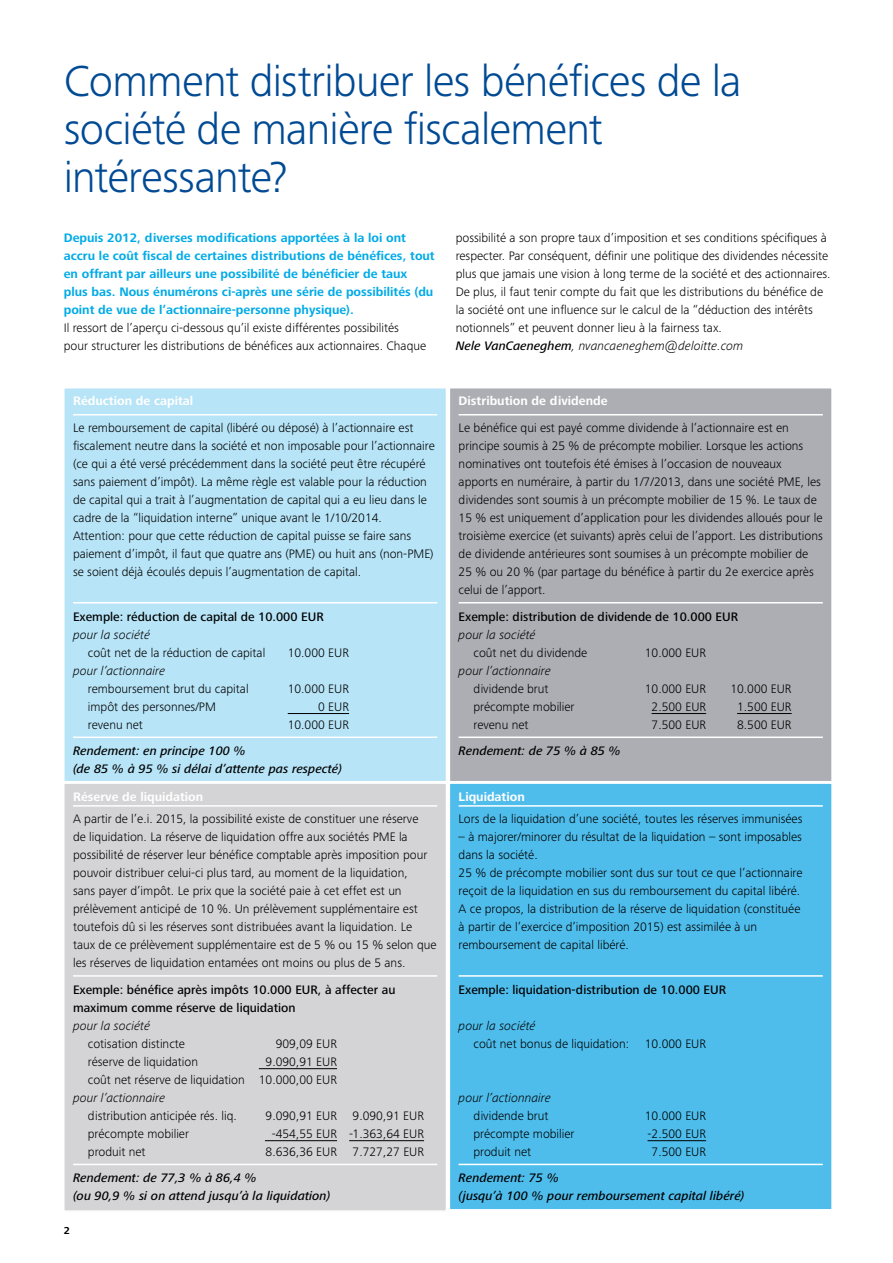
<style>
.page{position:relative;width:893px;height:1263px;background:#fff}
.page>*{position:absolute;margin:0;border:0;box-sizing:border-box;transform-origin:0 0}
.t1{font:300 45px/48px "Frutiger Next Pro";letter-spacing:-.015em;color:#004a94}
.t2{font:300 12.75px/18px "Frutiger Next Pro";color:#000}
.t3{font:700 12.75px/18px "Frutiger Next Pro";color:#00aae7}
.t4{font:500 12.75px/18px "Frutiger Next Pro";color:#000}
.t5{font:italic 500 12.75px/18px "Frutiger Next Pro";color:#000}
.t6{font:italic 300 12.75px "Frutiger Next Pro";color:#000}
.t7{font:700 12.75px "Frutiger Next Pro";color:#fff}
.t8{font:700 10.5px "Frutiger Next Pro";color:#000}
.s1{font-weight:500;font-style:italic}
.s2{font-style:italic}
</style>
<div class="page">
<div style="left:64px;top:388px;width:382px;height:394px;background:#b7e4f7"></div>
<hr style="left:73px;top:414px;width:364px;height:1px;background:#fff">
<hr style="left:73px;top:602px;width:364px;height:1px;background:#fff">
<hr style="left:288px;top:713px;width:61px;height:1px;background:#000">
<hr style="left:73px;top:736px;width:364px;height:2px;background:#fff">
<div style="left:63px;top:387px;width:384px;height:395px;border:2px solid #fff"></div>
<div style="left:64px;top:783px;width:382px;height:428px;background:#d4d4d6"></div>
<hr style="left:73px;top:805px;width:364px;height:2px;background:#fff">
<hr style="left:73px;top:975px;width:364px;height:2px;background:#fff">
<hr style="left:259px;top:1068px;width:78px;height:1px;background:#000">
<hr style="left:265px;top:1140px;width:72px;height:1px;background:#000">
<hr style="left:349px;top:1140px;width:75px;height:1px;background:#000">
<hr style="left:73px;top:1164px;width:364px;height:1px;background:#fff">
<div style="left:63px;top:782px;width:384px;height:430px;border:2px solid #fff"></div>
<div style="left:449px;top:388px;width:383px;height:394px;background:#acaeb3"></div>
<hr style="left:459px;top:414px;width:364px;height:1px;background:#fff">
<hr style="left:459px;top:602px;width:364px;height:1px;background:#fff">
<hr style="left:652px;top:713px;width:54px;height:1px;background:#000">
<hr style="left:737px;top:713px;width:55px;height:1px;background:#000">
<hr style="left:459px;top:736px;width:364px;height:2px;background:#fff">
<div style="left:449px;top:387px;width:384px;height:395px;border:2px solid #fff"></div>
<div style="left:449px;top:783px;width:383px;height:427px;background:#4fbdec"></div>
<hr style="left:459px;top:805px;width:364px;height:2px;background:#fff">
<hr style="left:459px;top:975px;width:364px;height:2px;background:#fff">
<hr style="left:647px;top:1140px;width:59px;height:1px;background:#000">
<hr style="left:459px;top:1164px;width:364px;height:1px;background:#fff">
<div style="left:449px;top:782px;width:384px;height:428px;border:2px solid #fff"></div>
<h1 class="t1" style="left:64px;top:57px;width:679px">Comment distribuer les bénéfices de la société de manière fiscalement intéressante?</h1>
<p class="t3" style="left:64px;top:229px;width:372px">Depuis 2012, diverses modifications apportées à la loi ont accru le coût fiscal de certaines distributions de bénéfices, tout en offrant par ailleurs une possibilité de bénéficier de taux<br>plus bas. Nous énumérons ci-après une série de possibilités (du point de vue de l’actionnaire-personne physique).</p>
<p class="t2" style="left:64px;top:319px;width:364px">Il ressort de l’aperçu ci-dessous qu’il existe différentes possibilités pour structurer les distributions de bénéfices aux actionnaires. Chaque</p>
<p class="t7" style="left:73px;top:394px;width:122px">Réduction de capital</p>
<p class="t2" style="left:73px;top:419px;width:363px">Le remboursement de capital (libéré ou déposé) à l’actionnaire est fiscalement neutre dans la société et non imposable pour l’actionnaire (ce qui a été versé précédemment dans la société peut être récupéré sans paiement d’impôt). La même règle est valable pour la réduction de capital qui a trait à l’augmentation de capital qui a eu lieu dans le cadre de la “liquidation interne” unique avant le 1/10/2014.<br>Attention: pour que cette réduction de capital puisse se faire sans paiement d’impôt, il faut que quatre ans (PME) ou huit ans (non-PME) se soient déjà écoulés depuis l’augmentation de capital.</p>
<p class="t4" style="left:73px;top:607px;width:252px">Exemple: réduction de capital de 10.000 EUR</p>
<p class="t6" style="left:73px;top:627px;width:79px">pour la société</p>
<p class="t2" style="left:88px;top:643px;width:179px">coût net de la réduction de capital</p>
<p class="t2" style="left:288px;top:643px;width:63px">10.000 EUR</p>
<p class="t6" style="left:73px;top:663px;width:94px">pour l’actionnaire</p>
<p class="t2" style="left:88px;top:679px;width:162px">remboursement brut du capital</p>
<p class="t2" style="left:288px;top:679px;width:63px">10.000 EUR</p>
<p class="t2" style="left:88px;top:697px;width:130px">impôt des personnes/PM</p>
<p class="t2" style="left:318px;top:697px;width:32px">0 EUR</p>
<p class="t2" style="left:88px;top:715px;width:57px">revenu net</p>
<p class="t2" style="left:288px;top:715px;width:63px">10.000 EUR</p>
<p class="t5" style="left:73px;top:742px;width:270px">Rendement: en principe 100 %<br>(de 85 % à 95 % si délai d’attente pas respecté)</p>
<p class="t7" style="left:73px;top:789px;width:132px">Réserve de liquidation</p>
<p class="t2" style="left:73px;top:810px;width:365px">A partir de l’e.i. 2015, la possibilité existe de constituer une réserve<br>de liquidation. La réserve de liquidation offre aux sociétés PME la possibilité de réserver leur bénéfice comptable après imposition pour pouvoir distribuer celui-ci plus tard, au moment de la liquidation,<br>sans payer d’impôt. Le prix que la société paie à cet effet est un prélèvement anticipé de 10 %. Un prélèvement supplémentaire est toutefois dû si les réserves sont distribuées avant la liquidation. Le taux de ce prélèvement supplémentaire est de 5 % ou 15 % selon que les réserves de liquidation entamées ont moins ou plus de 5 ans.</p>
<p class="t4" style="left:73px;top:980px;width:324px">Exemple: bénéfice après impôts 10.000 EUR, à affecter au maximum comme réserve de liquidation</p>
<p class="t6" style="left:73px;top:1018px;width:79px">pour la société</p>
<p class="t2" style="left:88px;top:1034px;width:99px">cotisation distincte</p>
<p class="t2" style="left:276px;top:1034px;width:63px">909,09 EUR</p>
<p class="t2" style="left:88px;top:1052px;width:112px">réserve de liquidation</p>
<p class="t2" style="left:88px;top:1052px;width:251px;text-align:right">9.090,91 EUR<br>coût net réserve de liquidation 10.000,00 EUR</p>
<p class="t6" style="left:73px;top:1090px;width:94px">pour l’actionnaire</p>
<p class="t2" style="left:88px;top:1106px;width:150px">distribution anticipée rés. liq.</p>
<p class="t2" style="left:266px;top:1106px;width:160px">9.090,91 EUR 9.090,91 EUR</p>
<p class="t2" style="left:88px;top:1124px;width:103px">précompte mobilier</p>
<p class="t2" style="left:272px;top:1124px;width:154px">-454,55 EUR -1.363,64 EUR</p>
<p class="t2" style="left:88px;top:1142px;width:59px">produit net</p>
<p class="t2" style="left:266px;top:1142px;width:160px">8.636,36 EUR 7.727,27 EUR</p>
<p class="t5" style="left:73px;top:1169px;width:259px">Rendement: de 77,3 % à 86,4 %<br>(ou 90,9 % si on attend jusqu’à la liquidation)</p>
<p class="t8" style="left:64px;top:1224px;width:8px">2</p>
<p class="t2" style="left:456px;top:229px;width:376px">possibilité a son propre taux d’imposition et ses conditions spécifiques à respecter. Par conséquent, définir une politique des dividendes nécessite plus que jamais une vision à long terme de la société et des actionnaires.<br>De plus, il faut tenir compte du fait que les distributions du bénéfice de la société ont une influence sur le calcul de la “déduction des intérêts notionnels” et peuvent donner lieu à la fairness tax.<br><span class="s1">Nele VanCaeneghem</span><span class="s2">, nvancaeneghem@deloitte.com</span></p>
<p class="t7" style="left:459px;top:394px;width:150px">Distribution de dividende</p>
<p class="t2" style="left:459px;top:419px;width:366px">Le bénéfice qui est payé comme dividende à l’actionnaire est en principe soumis à 25 % de précompte mobilier. Lorsque les actions nominatives ont toutefois été émises à l’occasion de nouveaux apports en numéraire, à partir du 1/7/2013, dans une société PME, les dividendes sont soumis à un précompte mobilier de 15 %. Le taux de 15 % est uniquement d’application pour les dividendes alloués pour le troisième exercice (et suivants) après celui de l’apport. Les distributions de dividende antérieures sont soumises à un précompte mobilier de 25 % ou 20 % (par partage du bénéfice à partir du 2e exercice après celui de l’apport.</p>
<p class="t4" style="left:459px;top:607px;width:281px">Exemple: distribution de dividende de 10.000 EUR</p>
<p class="t6" style="left:459px;top:627px;width:79px">pour la société</p>
<p class="t2" style="left:473px;top:643px;width:115px">coût net du dividende</p>
<p class="t2" style="left:645px;top:643px;width:63px">10.000 EUR</p>
<p class="t6" style="left:459px;top:663px;width:94px">pour l’actionnaire</p>
<p class="t2" style="left:473px;top:679px;width:77px">dividende brut</p>
<p class="t2" style="left:645px;top:679px;width:63px">10.000 EUR</p>
<p class="t2" style="left:730px;top:679px;width:63px">10.000 EUR</p>
<p class="t2" style="left:473px;top:697px;width:103px">précompte mobilier</p>
<p class="t2" style="left:652px;top:697px;width:56px">2.500 EUR</p>
<p class="t2" style="left:737px;top:697px;width:56px">1.500 EUR</p>
<p class="t2" style="left:473px;top:715px;width:57px">revenu net</p>
<p class="t2" style="left:652px;top:715px;width:56px">7.500 EUR</p>
<p class="t2" style="left:737px;top:715px;width:56px">8.500 EUR</p>
<p class="t5" style="left:459px;top:742px;width:164px">Rendement: de 75 % à 85 %</p>
<p class="t7" style="left:459px;top:789px;width:68px">Liquidation</p>
<p class="t2" style="left:459px;top:810px;width:345px">Lors de la liquidation d’une société, toutes les réserves immunisées</p>
<p class="t2" style="left:459px;top:828px;width:345px">– à majorer/minorer du résultat de la liquidation – sont imposables dans la société.<br>25 % de précompte mobilier sont dus sur tout ce que l’actionnaire reçoit de la liquidation en sus du remboursement du capital libéré.<br>A ce propos, la distribution de la réserve de liquidation (constituée à partir de l’exercice d’imposition 2015) est assimilée à un remboursement de capital libéré.</p>
<p class="t4" style="left:459px;top:980px;width:269px">Exemple: liquidation-distribution de 10.000 EUR</p>
<p class="t6" style="left:459px;top:1018px;width:79px">pour la société</p>
<p class="t2" style="left:473px;top:1034px;width:234px">coût net bonus de liquidation: 10.000 EUR</p>
<p class="t6" style="left:459px;top:1090px;width:94px">pour l’actionnaire</p>
<p class="t2" style="left:473px;top:1106px;width:77px">dividende brut</p>
<p class="t2" style="left:645px;top:1106px;width:63px">10.000 EUR</p>
<p class="t2" style="left:473px;top:1124px;width:103px">précompte mobilier</p>
<p class="t2" style="left:647px;top:1124px;width:60px">-2.500 EUR</p>
<p class="t2" style="left:473px;top:1142px;width:59px">produit net</p>
<p class="t2" style="left:652px;top:1142px;width:56px">7.500 EUR</p>
<p class="t5" style="left:459px;top:1169px;width:287px">Rendement: 75 %<br>(jusqu’à 100 % pour remboursement capital libéré)</p>
</div>
